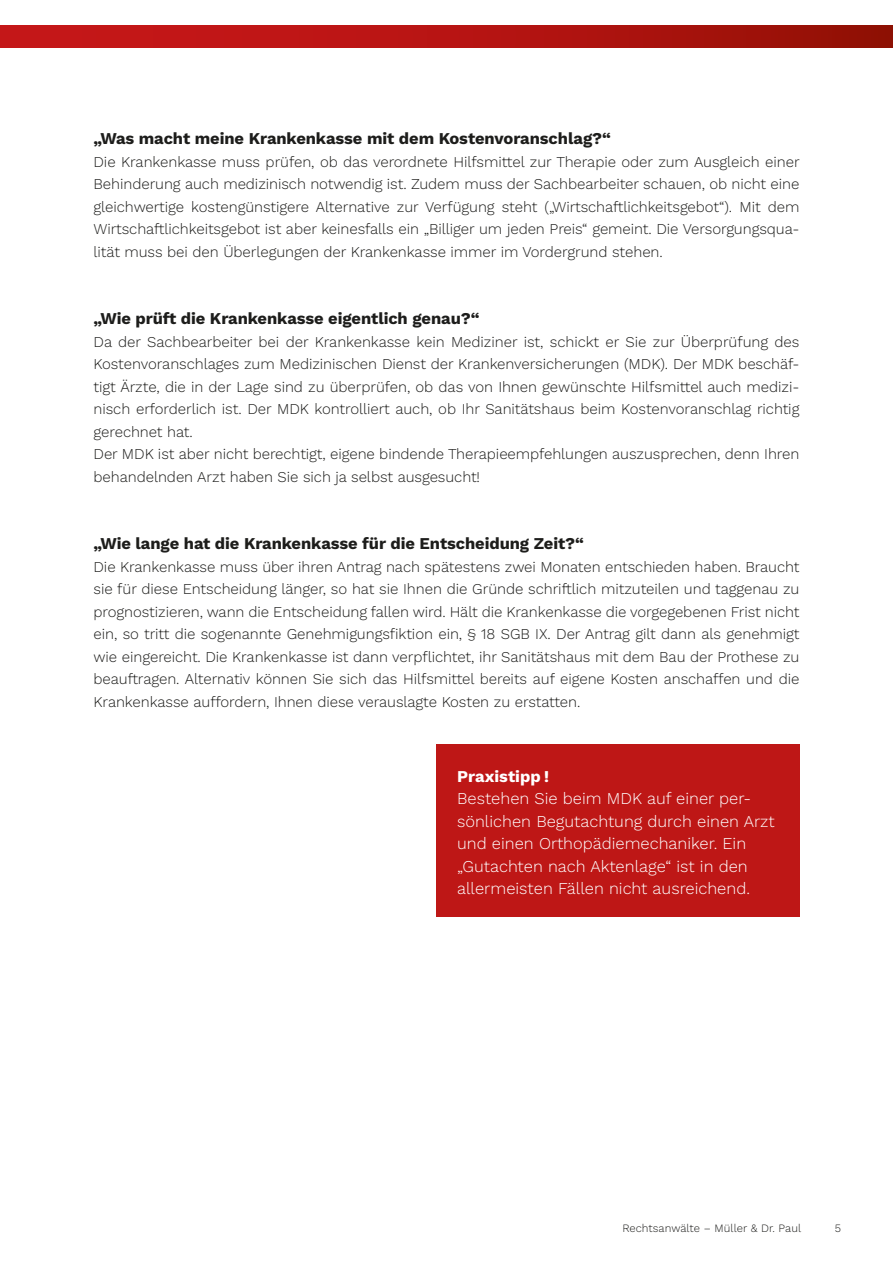
<style>
.page{position:relative;width:893px;height:1263px;background:#fff}
.page>*{position:absolute;margin:0;border:0;box-sizing:border-box;transform-origin:0 0}
.t1{font:300 16.5px/22.5px "Work Sans";color:#fff}
.t2{font:700 16.5px "Work Sans";letter-spacing:-.005em;color:#1d1d1b}
.t3{font:700 16.5px "Work Sans";color:#fff}
.t4{font:300 15px/22.5px "Work Sans";letter-spacing:-.005em;color:#1d1d1b;text-align:justify}
.t5{font:300 11.25px "Work Sans";letter-spacing:.005em;color:#1d1d1b}
</style>
<div class="page">
<div style="left:0;top:26px;width:893px;height:22px;background:linear-gradient(to right,#cd181b,#981007)"></div>
<div style="left:436px;top:744px;width:363px;height:173px;background:#be1716"></div>
<p class="t2" style="left:94px;top:126px;width:519px">„Was macht meine Krankenkasse mit dem Kostenvoranschlag?“</p>
<p class="t4" style="left:94px;top:150px;width:708px">Die Krankenkasse muss prüfen, ob das verordnete Hilfsmittel zur Therapie oder zum Ausgleich einer Behinderung auch medizinisch notwendig ist. Zudem muss der Sachbearbeiter schauen, ob nicht eine gleichwertige kostengünstigere Alternative zur Verfügung steht („Wirtschaftlichkeitsgebot“). Mit dem Wirtschaftlichkeitsgebot ist aber keinesfalls ein „Billiger um jeden Preis“ gemeint. Die Versorgungsqua&shy;lität muss bei den Überlegungen der Krankenkasse immer im Vordergrund stehen.</p>
<p class="t2" style="left:94px;top:306px;width:388px">„Wie prüft die Krankenkasse eigentlich genau?“</p>
<p class="t4" style="left:94px;top:330px;width:707px;text-align:left">Da der Sachbearbeiter bei der Krankenkasse kein Mediziner ist, schickt er Sie zur Überprüfung des Kostenvoranschlages zum Medizinischen Dienst der Krankenversicherungen (MDK). Der MDK beschäf&shy;tigt Ärzte, die in der Lage sind zu überprüfen, ob das von Ihnen gewünschte Hilfsmittel auch medizi&shy;nisch erforderlich ist. Der MDK kontrolliert auch, ob Ihr Sanitätshaus beim Kostenvoranschlag richtig gerechnet hat.<br>Der MDK ist aber nicht berechtigt, eigene bindende Therapieempfehlungen auszusprechen, denn Ihren behandelnden Arzt haben Sie sich ja selbst ausgesucht!</p>
<p class="t2" style="left:94px;top:531px;width:492px">„Wie lange hat die Krankenkasse für die Entscheidung Zeit?“</p>
<p class="t4" style="left:94px;top:555px;width:707px">Die Krankenkasse muss über ihren Antrag nach spätestens zwei Monaten entschieden haben. Braucht sie für diese Entscheidung länger, so hat sie Ihnen die Gründe schriftlich mitzuteilen und taggenau zu prognostizieren, wann die Entscheidung fallen wird. Hält die Krankenkasse die vorgegebenen Frist nicht ein, so tritt die sogenannte Genehmigungsfiktion ein, § 18 SGB IX. Der Antrag gilt dann als genehmigt wie eingereicht. Die Krankenkasse ist dann verpflichtet, ihr Sanitätshaus mit dem Bau der Prothese zu beauftragen. Alternativ können Sie sich das Hilfsmittel bereits auf eigene Kosten anschaffen und die Krankenkasse auffordern, Ihnen diese verauslagte Kosten zu erstatten.</p>
<p class="t3" style="left:457px;top:763px;width:93px">Praxistipp !</p>
<p class="t1" style="left:457px;top:786px;width:319px">Bestehen Sie beim MDK auf einer per&shy;sönlichen Begutachtung durch einen Arzt und einen Orthopädiemechaniker. Ein „Gutachten nach Aktenlage“ ist in den allermeisten Fällen nicht ausreichend.</p>
<p class="t5" style="left:622px;top:1219px;width:180px">Rechtsanwälte – Müller &amp; Dr. Paul</p>
<p class="t5" style="left:835px;top:1219px;width:8px">5</p>
</div>
